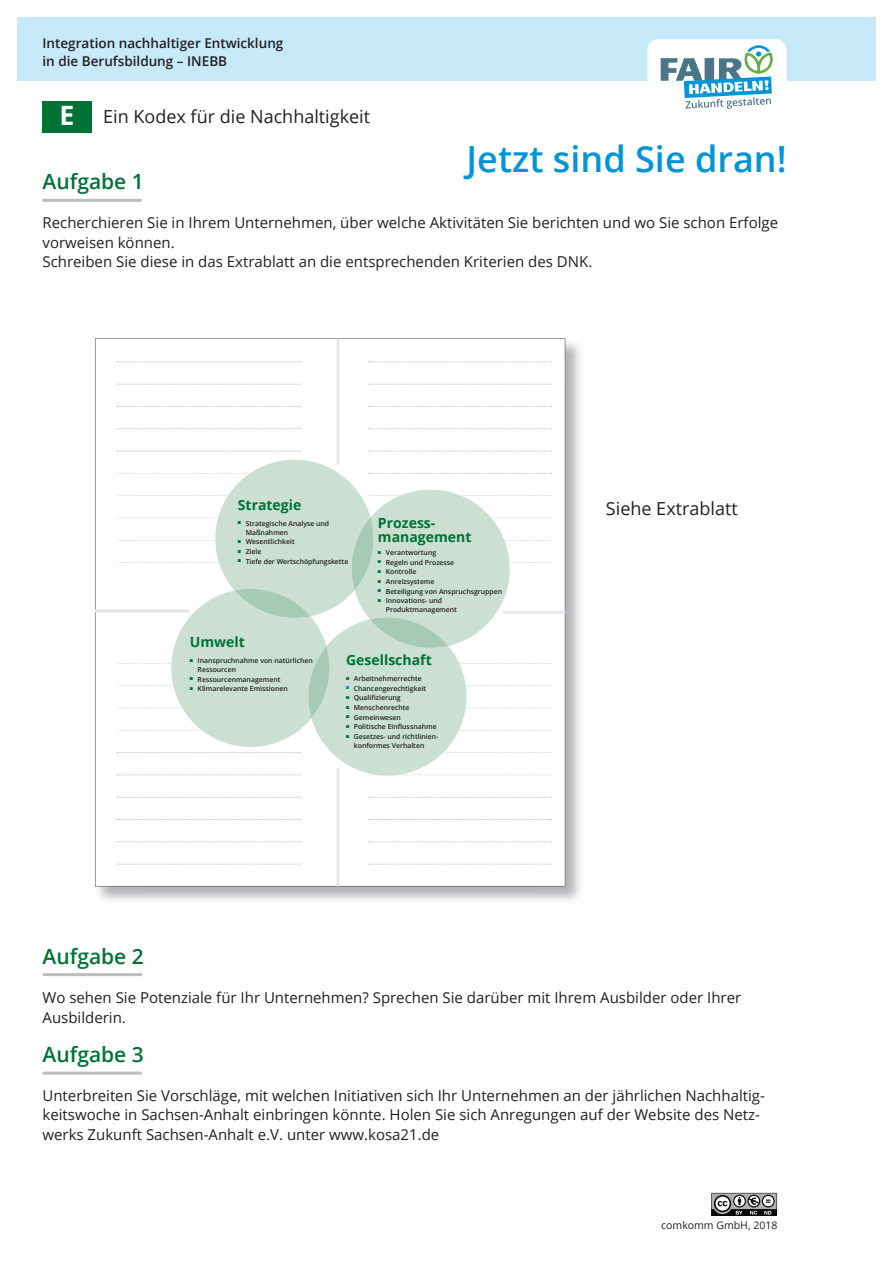
<style>
.page{position:relative;width:893px;height:1263px;background:#fff}
.page>*{position:absolute;margin:0;border:0;box-sizing:border-box;transform-origin:0 0}
.t1{font:600 36px "Open Sans";color:#0095d9}
.t2{font:600 21px "Open Sans";color:#007236}
.t3{font:18px "Open Sans";color:#231f20}
.t4{font:15px/19.5px "Open Sans";color:#231f20}
.t5{font:700 14.1px/14.2px "Open Sans";color:#007236}
.t6{font:600 13.5px/17.5px "Open Sans";color:#231f20}
.t7{font:10.5px "Open Sans";color:#231f20}
.t8{font:600 6.9px/9px "Open Sans";color:#231f20}
.s1{font-weight:700;font-size:26.7px;color:#fff}
</style>
<div class="page">
<img style="left:565px;top:338px;width:15px;height:51px">
<img style="left:535px;top:389px;width:45px;height:512px">
<img style="left:146px;top:886px;width:368px;height:1px">
<svg style="left:95px;top:338px;width:470px;height:548px"></svg>
<svg style="left:369px;top:361px;width:183px;height:1px"></svg>
<svg style="left:369px;top:384px;width:183px;height:1px"></svg>
<svg style="left:369px;top:406px;width:183px;height:1px"></svg>
<svg style="left:369px;top:428px;width:183px;height:1px"></svg>
<svg style="left:369px;top:451px;width:183px;height:1px"></svg>
<svg style="left:369px;top:797px;width:183px;height:1px"></svg>
<svg style="left:369px;top:819px;width:183px;height:1px"></svg>
<svg style="left:369px;top:841px;width:183px;height:1px"></svg>
<svg style="left:369px;top:864px;width:183px;height:1px"></svg>
<svg style="left:117px;top:361px;width:183px;height:1px"></svg>
<svg style="left:117px;top:384px;width:183px;height:1px"></svg>
<svg style="left:117px;top:406px;width:183px;height:1px"></svg>
<svg style="left:117px;top:428px;width:183px;height:1px"></svg>
<svg style="left:117px;top:451px;width:183px;height:1px"></svg>
<svg style="left:117px;top:797px;width:183px;height:1px"></svg>
<svg style="left:117px;top:819px;width:183px;height:1px"></svg>
<svg style="left:117px;top:841px;width:183px;height:1px"></svg>
<svg style="left:117px;top:864px;width:183px;height:1px"></svg>
<div style="left:17px;top:17px;width:859px;height:64px;background:#c6eafa"></div>
<div style="left:647px;top:39px;width:140px;height:77px;background:#fff;border-radius:12px"></div>
<svg style="left:661px;top:45px;width:112px;height:64px"></svg>
<hr style="left:43px;top:199px;width:99px;height:3px;background:#bcbdc0">
<div style="left:43px;top:101px;width:49px;height:31px;background:#007236"></div>
<hr style="left:43px;top:973px;width:99px;height:3px;background:#bcbdc0">
<hr style="left:43px;top:1071px;width:99px;height:3px;background:#bcbdc0">
<hr style="left:95px;top:609px;width:94px;height:3px;background:#e6e7e9">
<hr style="left:337px;top:768px;width:2px;height:118px;background:#e6e7e9">
<hr style="left:503px;top:611px;width:62px;height:2px;background:#e6e7e9">
<svg style="left:117px;top:460px;width:435px;height:316px"></svg>
<hr style="left:337px;top:339px;width:2px;height:126px;background:#e6e7e9">
<svg style="left:711px;top:1193px;width:67px;height:23px"></svg>
<p class="t6" style="left:43px;top:34px;width:242px">Integration nachhaltiger Entwicklung in die Berufsbildung – INEBB</p>
<p class="t3" style="left:59px;top:104px;width:312px"><span class="s1">E</span> Ein Kodex für die Nachhaltigkeit</p>
<h1 class="t1" style="left:467px;top:134px;width:322px">Jetzt sind Sie dran!</h1>
<h2 class="t2" style="left:43px;top:167px;width:103px">Aufgabe 1</h2>
<p class="t4" style="left:43px;top:213px;width:737px">Recherchieren Sie in Ihrem Unternehmen, über welche Aktivitäten Sie berichten und wo Sie schon Erfolge vorweisen können.<br>Schreiben Sie diese in das Extrablatt an die entsprechenden Kriterien des DNK.</p>
<p class="t5" style="left:238px;top:497px;width:65px">Strategie</p>
<p class="t8" style="left:246px;top:518px;width:85px;text-indent:-8px"><sup>■</sup> Strategische Analyse und<br>Maßnahmen</p>
<p class="t8" style="left:238px;top:537px;width:58px"><sup>■</sup> Wesentlichkeit</p>
<p class="t8" style="left:238px;top:547px;width:25px"><sup>■</sup> Ziele</p>
<p class="t8" style="left:238px;top:556px;width:112px"><sup>■</sup> Tiefe der Wertschöpfungskette</p>
<p class="t5" style="left:378px;top:515px;width:95px">Prozess&shy;management</p>
<p class="t8" style="left:378px;top:548px;width:60px"><sup>■</sup> Verantwortung</p>
<p class="t8" style="left:378px;top:558px;width:78px"><sup>■</sup> Regeln und Prozesse</p>
<p class="t8" style="left:378px;top:567px;width:40px"><sup>■</sup> Kontrolle</p>
<p class="t8" style="left:378px;top:577px;width:58px"><sup>■</sup> Anreizsysteme</p>
<p class="t8" style="left:378px;top:586px;width:126px"><sup>■</sup> Beteiligung von Anspruchsgruppen</p>
<p class="t8" style="left:386px;top:596px;width:73px;text-indent:-8px"><sup>■</sup> Innovations- und<br>Produktmanagement</p>
<p class="t5" style="left:190px;top:634px;width:57px">Umwelt</p>
<p class="t8" style="left:198px;top:656px;width:117px;text-indent:-8px"><sup>■</sup> Inanspruchnahme von natürlichen<br>Ressourcen</p>
<p class="t8" style="left:190px;top:674px;width:92px"><sup>■</sup> Ressourcenmanagement</p>
<p class="t8" style="left:190px;top:684px;width:99px"><sup>■</sup> Klimarelevante Emissionen</p>
<p class="t5" style="left:346px;top:653px;width:87px">Gesellschaft</p>
<p class="t8" style="left:346px;top:674px;width:77px"><sup>■</sup> Arbeitnehmerrechte</p>
<p class="t8" style="left:346px;top:684px;width:82px"><sup>■</sup> Chancengerechtigkeit</p>
<p class="t8" style="left:346px;top:693px;width:56px"><sup>■</sup> Qualifizierung</p>
<p class="t8" style="left:346px;top:703px;width:65px"><sup>■</sup> Menschenrechte</p>
<p class="t8" style="left:346px;top:712px;width:56px"><sup>■</sup> Gemeinwesen</p>
<p class="t8" style="left:346px;top:722px;width:92px"><sup>■</sup> Politische Einflussnahme</p>
<p class="t8" style="left:354px;top:732px;width:86px;text-indent:-8px"><sup>■</sup> Gesetzes- und richtlinien&shy;konformes Verhalten</p>
<p class="t3" style="left:606px;top:496px;width:133px">Siehe Extrablatt</p>
<h2 class="t2" style="left:43px;top:942px;width:103px">Aufgabe 2</h2>
<p class="t4" style="left:43px;top:988px;width:700px">Wo sehen Sie Potenziale für Ihr Unternehmen? Sprechen Sie darüber mit Ihrem Ausbilder oder Ihrer<br>Ausbilderin.</p>
<h2 class="t2" style="left:43px;top:1040px;width:103px">Aufgabe 3</h2>
<p class="t4" style="left:43px;top:1085px;width:724px">Unterbreiten Sie Vorschläge, mit welchen Initiativen sich Ihr Unternehmen an der jährlichen Nachhaltig&shy;keitswoche in Sachsen-Anhalt einbringen könnte. Holen Sie sich Anregungen auf der Website des Netz&shy;werks Zukunft Sachsen-Anhalt e.V. unter www.kosa21.de</p>
<p class="t7" style="left:661px;top:1218px;width:118px">comkomm GmbH, 2018</p>
</div>
